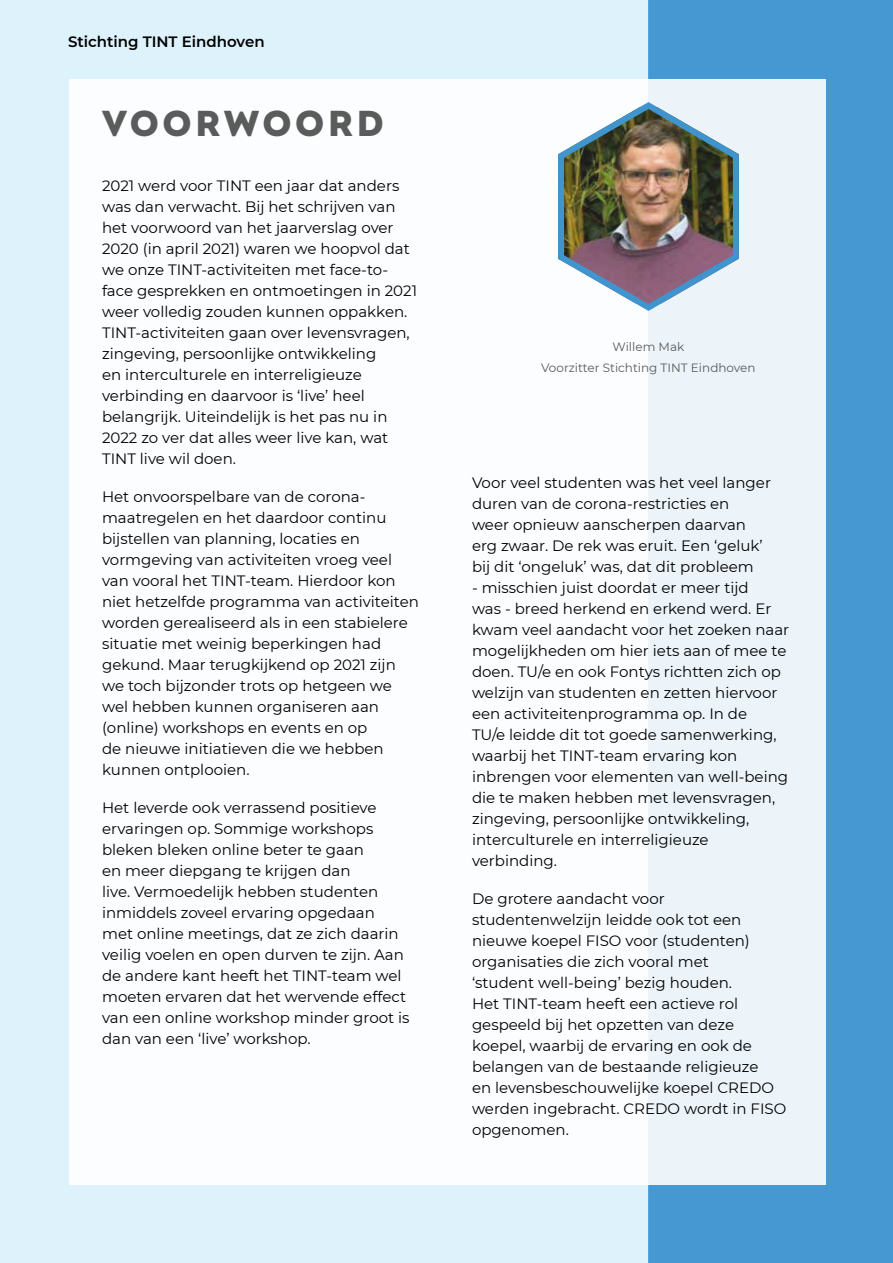
<style>
.page{position:relative;width:893px;height:1263px;background:#fff}
.page>*{position:absolute;margin:0;border:0;box-sizing:border-box;transform-origin:0 0}
.t1{font:36px "Intro Demo Black CAPS";letter-spacing:.1em;color:#5a5b5b}
.t2{font:15px/21px "Montserrat";color:#000}
.t3{font:600 15px "Montserrat";color:#000}
.t4{font:12px/21px "Montserrat";color:#5a5b5b;text-align:center}
</style>
<div class="page">
<div style="left:648px;top:0;width:245px;height:1263px;background:#4698d3"></div>
<div style="left:0;top:0;width:648px;height:1263px;background:#def2fb"></div>
<div style="left:69px;top:79px;width:757px;height:1105px;background:linear-gradient(to right,#fff,#eff6fb)"></div>
<img style="left:556px;top:101px;width:184px;height:211px">
<p class="t3" style="left:68px;top:31px;width:198px">Stichting TINT Eindhoven</p>
<h1 class="t1" style="left:102px;top:100px;width:283px">VOORWOORD</h1>
<p class="t2" style="left:102px;top:174px;width:317px">2021 werd voor TINT een jaar dat anders was dan verwacht. Bij het schrijven van het voorwoord van het jaarverslag over 2020 (in april 2021) waren we hoopvol dat we onze TINT-activiteiten met face-to&shy;face gesprekken en ontmoetingen in 2021 weer volledig zouden kunnen oppakken.<br>TINT-activiteiten gaan over levensvragen, zingeving, persoonlijke ontwikkeling<br>en interculturele en interreligieuze verbinding en daarvoor is ‘live’ heel belangrijk. Uiteindelijk is het pas nu in 2022 zo ver dat alles weer live kan, wat TINT live wil doen.</p>
<p class="t2" style="left:102px;top:485px;width:318px">Het onvoorspelbare van de corona&shy;maatregelen en het daardoor continu bijstellen van planning, locaties en vormgeving van activiteiten vroeg veel van vooral het TINT-team. Hierdoor kon niet hetzelfde programma van activiteiten worden gerealiseerd als in een stabielere situatie met weinig beperkingen had gekund. Maar terugkijkend op 2021 zijn we toch bijzonder trots op hetgeen we wel hebben kunnen organiseren aan (online) workshops en events en op<br>de nieuwe initiatieven die we hebben kunnen ontplooien.</p>
<p class="t2" style="left:102px;top:796px;width:309px">Het leverde ook verrassend positieve ervaringen op. Sommige workshops bleken bleken online beter te gaan<br>en meer diepgang te krijgen dan<br>live. Vermoedelijk hebben studenten inmiddels zoveel ervaring opgedaan met online meetings, dat ze zich daarin veilig voelen en open durven te zijn. Aan de andere kant heeft het TINT-team wel moeten ervaren dat het wervende effect van een online workshop minder groot is dan van een ‘live’ workshop.</p>
<p class="t4" style="left:541px;top:335px;width:216px">Willem Mak<br>Voorzitter Stichting TINT Eindhoven</p>
<p class="t2" style="left:472px;top:472px;width:300px">Voor veel studenten was het veel langer duren van de corona-restricties en<br>weer opnieuw aanscherpen daarvan erg zwaar. De rek was eruit. Een ‘geluk’ bij dit ‘ongeluk’ was, dat dit probleem</p>
<p class="t2" style="left:472px;top:577px;width:319px">- misschien juist doordat er meer tijd<br>was - breed herkend en erkend werd. Er kwam veel aandacht voor het zoeken naar mogelijkheden om hier iets aan of mee te doen. TU/e en ook Fontys richtten zich op welzijn van studenten en zetten hiervoor een activiteitenprogramma op. In de<br>TU/e leidde dit tot goede samenwerking, waarbij het TINT-team ervaring kon inbrengen voor elementen van well-being die te maken hebben met levensvragen, zingeving, persoonlijke ontwikkeling, interculturele en interreligieuze verbinding.</p>
<p class="t2" style="left:472px;top:888px;width:316px">De grotere aandacht voor studentenwelzijn leidde ook tot een nieuwe koepel FISO voor (studenten) organisaties die zich vooral met<br>‘student well-being’ bezig houden.<br>Het TINT-team heeft een actieve rol gespeeld bij het opzetten van deze koepel, waarbij de ervaring en ook de belangen van de bestaande religieuze<br>en levensbeschouwelijke koepel CREDO werden ingebracht. CREDO wordt in FISO opgenomen.</p>
</div>
